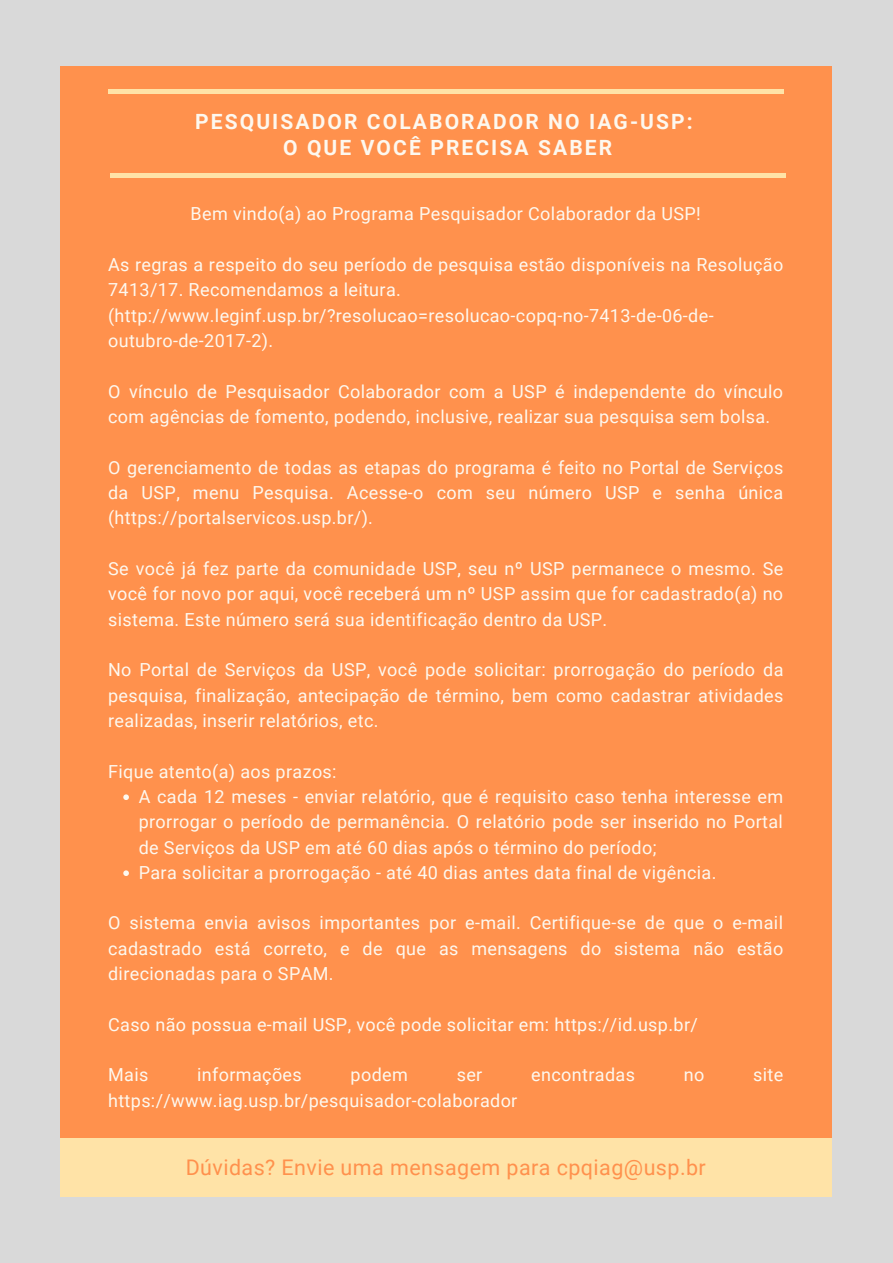
<style>
.page{position:relative;width:893px;height:1263px;background:#d9d9d9}
.page>*{position:absolute;margin:0;border:0;box-sizing:border-box;transform-origin:0 0}
.t1{font:21.52px "Roboto";letter-spacing:.02em;color:#ff914d}
.t2{font:700 21px "Roboto";letter-spacing:.1em;color:#fdf8ef}
.t3{font:18px/25.3px "Roboto";letter-spacing:.02em;color:#fdf8ef;text-align:justify}
</style>
<div class="page">
<div style="left:60px;top:66px;width:771px;height:1072px;background:#ff914d"></div>
<div style="left:60px;top:1138px;width:771px;height:59px;background:#ffe3a7"></div>
<div style="left:108px;top:89px;width:676px;height:5px;background:#ffe3a7"></div>
<div style="left:110px;top:173px;width:675px;height:5px;background:#ffe3a7"></div>
<svg style="left:123px;top:794px;width:6px;height:6px"></svg>
<svg style="left:123px;top:870px;width:6px;height:6px"></svg>
<p class="t2" style="left:195px;top:109px;width:499px">PESQUISADOR COLABORADOR NO IAG-USP:</p>
<p class="t2" style="left:283px;top:135px;width:331px">O QUE VOCÊ PRECISA SABER</p>
<p class="t3" style="left:191px;top:201px;width:512px">Bem vindo(a) ao Programa Pesquisador Colaborador da USP!</p>
<p class="t3" style="left:108px;top:252px;width:676px">As regras a respeito do seu período de pesquisa estão disponíveis na Resolução<br>7413/17. Recomendamos a leitura.</p>
<p class="t3" style="left:108px;top:303px;width:607px">(http://www.leginf.usp.br/?resolucao=resolucao-copq-no-7413-de-06-de&shy;outubro-de-2017-2).</p>
<p class="t3" style="left:108px;top:379px;width:676px">O vínculo de Pesquisador Colaborador com a USP é independente do vínculo com agências de fomento, podendo, inclusive, realizar sua pesquisa sem bolsa.</p>
<p class="t3" style="left:108px;top:455px;width:677px">O gerenciamento de todas as etapas do programa é feito no Portal de Serviços da USP, menu Pesquisa. Acesse-o com seu número USP e senha única (https://portalservicos.usp.br/).</p>
<p class="t3" style="left:108px;top:556px;width:677px">Se você já fez parte da comunidade USP, seu nº USP permanece o mesmo. Se você for novo por aqui, você receberá um nº USP assim que for cadastrado(a) no sistema. Este número será sua identificação dentro da USP.</p>
<p class="t3" style="left:108px;top:657px;width:677px">No Portal de Serviços da USP, você pode solicitar: prorrogação do período da pesquisa, finalização, antecipação de término, bem como cadastrar atividades realizadas, inserir relatórios, etc.</p>
<p class="t3" style="left:108px;top:759px;width:230px">Fique atento(a) aos prazos:</p>
<p class="t3" style="left:139px;top:784px;width:646px">A cada 12 meses - enviar relatório, que é requisito caso tenha interesse em prorrogar o período de permanência. O relatório pode ser inserido no Portal de Serviços da USP em até 60 dias após o término do período;</p>
<p class="t3" style="left:139px;top:860px;width:579px">Para solicitar a prorrogação - até 40 dias antes data final de vigência.</p>
<p class="t3" style="left:108px;top:911px;width:676px">O sistema envia avisos importantes por e-mail. Certifique-se de que o e-mail cadastrado está correto, e de que as mensagens do sistema não estão direcionadas para o SPAM.</p>
<p class="t3" style="left:108px;top:1012px;width:591px">Caso não possua e-mail USP, você pode solicitar em: https://id.usp.br/</p>
<p class="t3" style="left:108px;top:1062px;width:42px">Mais</p>
<p class="t3" style="left:197px;top:1062px;width:106px">informações</p>
<p class="t3" style="left:351px;top:1062px;width:59px">podem</p>
<p class="t3" style="left:457px;top:1062px;width:27px">ser</p>
<p class="t3" style="left:531px;top:1062px;width:105px">encontradas</p>
<p class="t3" style="left:684px;top:1062px;width:22px">no</p>
<p class="t3" style="left:753px;top:1062px;width:32px">site</p>
<p class="t3" style="left:108px;top:1088px;width:411px">https://www.iag.usp.br/pesquisador-colaborador</p>
<p class="t1" style="left:186px;top:1155px;width:521px">Dúvidas? Envie uma mensagem para cpqiag@usp.br</p>
</div>
